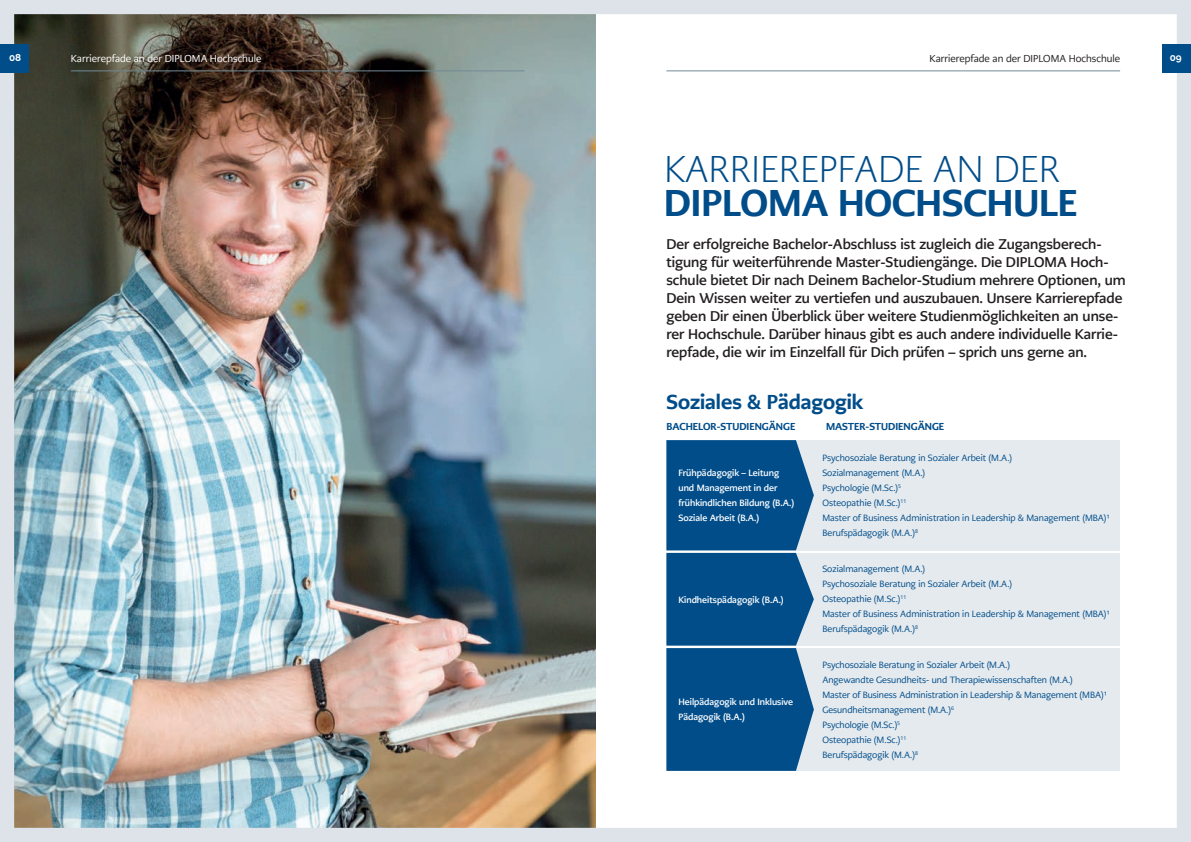
<style>
.page{position:relative;width:1191px;height:842px;background:#fff}
.page>*{position:absolute;margin:0;border:0;box-sizing:border-box;transform-origin:0 0}
.t1{font:300 37px "PMN Caecilia Sans Head";color:#014d8a}
.t2{font:800 37px "PMN Caecilia Sans Head";color:#014d8a}
.t3{font:800 20px "PMN Caecilia Sans Head";color:#014d8a}
.t4{font:700 14px/18px "PMN Caecilia Sans Head";color:#231f20}
.t5{font:800 10px "PMN Caecilia Sans Head";color:#014d8a}
.t6{font:10px "PMN Caecilia Sans Head";color:#fff}
.t7{font:10px "PMN Caecilia Sans Head";color:#231f20}
.t8{font:700 10px "Raleway";color:#fff}
.t9{font:9px/15px "PMN Caecilia Sans Head";color:#014d8a}
.t10{font:700 9px/15px "PMN Caecilia Sans Head";color:#fff}
</style>
<div class="page">
<img style="left:0;top:0;width:1191px;height:842px">
<hr style="left:71px;top:71px;width:453px;height:1px;background:#738a95">
<hr style="left:666px;top:71px;width:454px;height:1px;background:#738a95">
<div style="left:666px;top:648px;width:454px;height:123px;background:#e5eaee"></div>
<div style="left:666px;top:440px;width:454px;height:110px;background:#e5eaee"></div>
<div style="left:666px;top:553px;width:454px;height:93px;background:#e5eaee"></div>
<svg style="left:666px;top:440px;width:148px;height:331px;background:#135992"></svg>
<div style="left:0;top:45px;width:28px;height:28px;background:#014d8a"></div>
<div style="left:1162px;top:45px;width:29px;height:28px;background:#014d8a"></div>
<p class="t6" style="left:71px;top:52px;width:192px">Karrierepfade an der DIPLOMA Hochschule</p>
<p class="t7" style="left:929px;top:52px;width:192px">Karrierepfade an der DIPLOMA Hochschule</p>
<p class="t8" style="left:9px;top:52px;width:14px">08</p>
<p class="t8" style="left:1169px;top:52px;width:14px">09</p>
<h1 class="t1" style="left:664px;top:146px;width:397px">KARRIEREPFADE AN DER</h1>
<h1 class="t2" style="left:664px;top:178px;width:415px">DIPLOMA HOCHSCHULE</h1>
<p class="t4" style="left:666px;top:235px;width:461px">Der erfolgreiche Bachelor-Abschluss ist zugleich die Zugangsberech&shy;tigung für weiterführende Master-Studiengänge. Die DIPLOMA Hoch&shy;schule bietet Dir nach Deinem Bachelor-Studium mehrere Optionen, um Dein Wissen weiter zu vertiefen und auszubauen. Unsere Karrierepfade geben Dir einen Überblick über weitere Studienmöglichkeiten an unse&shy;rer Hochschule. Darüber hinaus gibt es auch andere individuelle Karrie&shy;repfade, die wir im Einzelfall für Dich prüfen – sprich uns gerne an.</p>
<h2 class="t3" style="left:666px;top:388px;width:198px">Soziales &amp; Pädagogik</h2>
<p class="t5" style="left:666px;top:420px;width:130px">BACHELOR-STUDIENGÄNGE</p>
<p class="t10" style="left:678px;top:465px;width:117px">Frühpädagogik – Leitung und Management in der frühkindlichen Bildung (B.A.)<br>Soziale Arbeit (B.A.)</p>
<p class="t10" style="left:678px;top:592px;width:107px">Kindheitspädagogik (B.A.)</p>
<p class="t10" style="left:678px;top:695px;width:116px">Heilpädagogik und Inklusive<br>Pädagogik (B.A.)</p>
<p class="t5" style="left:826px;top:420px;width:120px">MASTER-STUDIENGÄNGE</p>
<p class="t9" style="left:822px;top:450px;width:289px">Psychosoziale Beratung in Sozialer Arbeit (M.A.)<br>Sozialmanagement (M.A.)<br>Psychologie (M.Sc.)<sup>5<br></sup>Osteopathie (M.Sc.)<sup>11<br></sup>Master of Business Administration in Leadership &amp; Management (MBA)¹<br>Berufspädagogik (M.A.)<sup>8</sup></p>
<p class="t9" style="left:822px;top:561px;width:289px">Sozialmanagement (M.A.)<br>Psychosoziale Beratung in Sozialer Arbeit (M.A.)<br>Osteopathie (M.Sc.)<sup>11<br></sup>Master of Business Administration in Leadership &amp; Management (MBA)¹<br>Berufspädagogik (M.A.)<sup>8</sup></p>
<p class="t9" style="left:822px;top:657px;width:286px">Psychosoziale Beratung in Sozialer Arbeit (M.A.)<br>Angewandte Gesundheits- und Therapiewissenschaften (M.A.)<br>Master of Business Administration in Leadership &amp; Management (MBA)¹<br>Gesundheitsmanagement (M.A.)<sup>6<br></sup>Psychologie (M.Sc.)<sup>5<br></sup>Osteopathie (M.Sc.)<sup>11<br></sup>Berufspädagogik (M.A.)<sup>8</sup></p>
</div>
